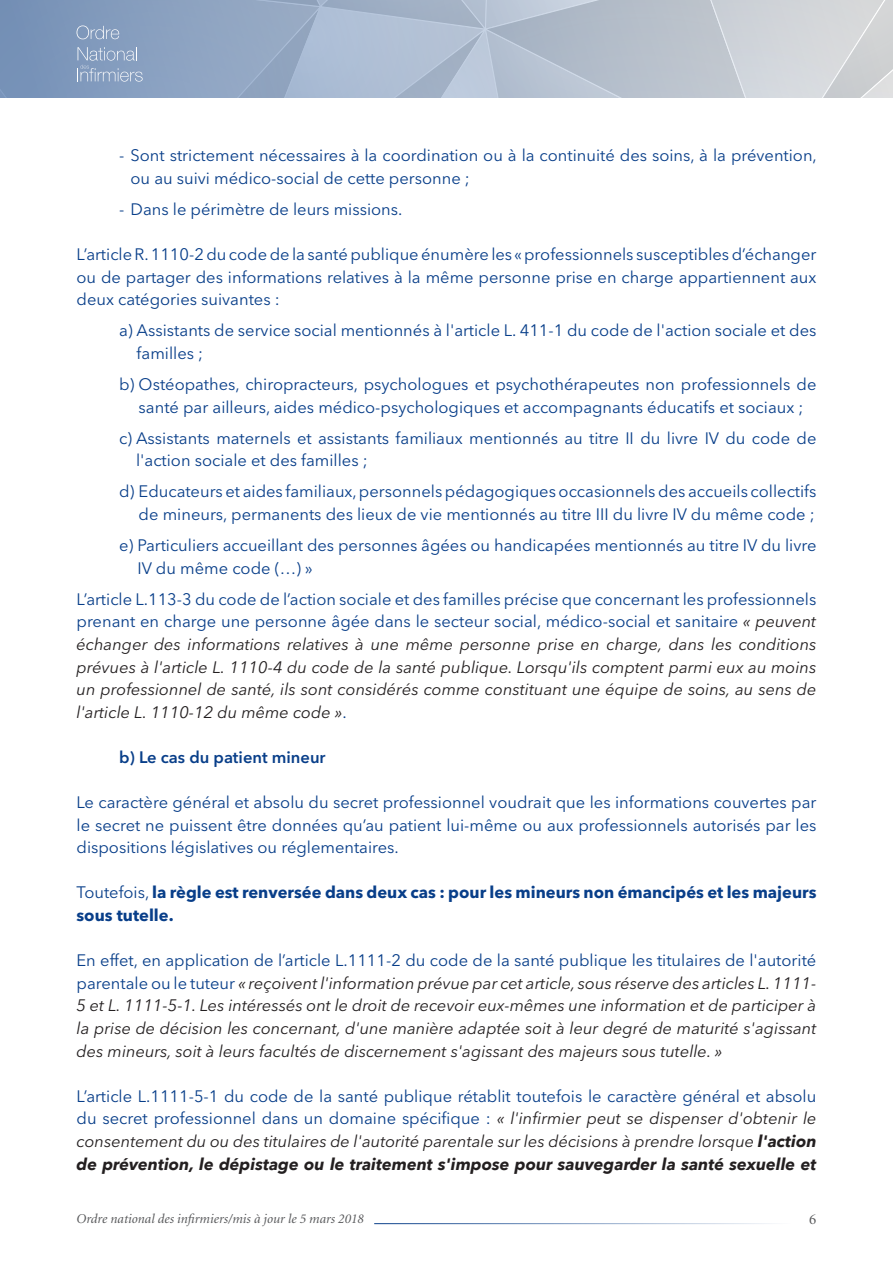
<style>
.page{position:relative;width:893px;height:1263px;background:#fff}
.page>*{position:absolute;margin:0;border:0;box-sizing:border-box;transform-origin:0 0}
.t1{font:16.5px/22.6px "Avenir Next LT Pro";color:#083e89}
.t2{font:italic 16.5px/22.6px "Avenir Next LT Pro";color:#231f20;text-align:justify}
.t3{font:700 16.5px/22.6px "Avenir Next LT Pro";color:#083e89}
.t4{font:italic 700 16.5px "Avenir Next";color:#231f20}
.t5{font:600 16.5px "Avenir Next LT Pro";color:#083e89}
.t6{font:15px "Minion";color:#57585a}
.t7{font:italic 13.5px "Minion";color:#57585a}
.s1{font-style:normal;color:#083e89}
.s2{font-weight:400}
.s3{font-style:italic;color:#231f20}
.s4{font-family:"Avenir Next";font-weight:700;font-style:italic;color:#231f20}
</style>
<div class="page">
<hr style="left:374px;top:1223px;width:417px;height:1px;background:#083e89">
<svg style="left:0;top:0;width:893px;height:98px;background:#aab8cb"></svg>
<p class="t1" style="left:131px;top:144px;width:688px;text-indent:-11px">- Sont strictement nécessaires à la coordination ou à la continuité des soins, à la prévention, ou au suivi médico-social de cette personne ;</p>
<p class="t1" style="left:119px;top:198px;width:285px">- Dans le périmètre de leurs missions.</p>
<p class="t1" style="left:77px;top:243px;width:741px;text-align:justify">L’article R. 1110-2 du code de la santé publique énumère les « professionnels susceptibles d’échanger ou de partager des informations relatives à la même personne prise en charge appartiennent aux deux catégories suivantes :</p>
<p class="t1" style="left:137px;top:319px;width:681px;text-indent:-18px">a) Assistants de service social mentionnés à l'article L. 411-1 du code de l'action sociale et des familles ;</p>
<p class="t1" style="left:119px;top:373px;width:699px;text-align:center">b) Ostéopathes, chiropracteurs, psychologues et psychothérapeutes non professionnels de santé par ailleurs, aides médico-psychologiques et accompagnants éducatifs et sociaux ;</p>
<p class="t1" style="left:136px;top:427px;width:682px;text-indent:-17px">c) Assistants maternels et assistants familiaux mentionnés au titre II du livre IV du code de l'action sociale et des familles ;</p>
<p class="t1" style="left:119px;top:480px;width:699px;text-align:right">d) Educateurs et aides familiaux, personnels pédagogiques occasionnels des accueils collectifs de mineurs, permanents des lieux de vie mentionnés au titre III du livre IV du même code ;</p>
<p class="t1" style="left:138px;top:534px;width:680px;text-indent:-19px">e) Particuliers accueillant des personnes âgées ou handicapées mentionnés au titre IV du livre<br>IV du même code (…) »</p>
<p class="t2" style="left:77px;top:588px;width:741px"><span class="s1">L’article L.113-3 du code de l’action sociale et des familles précise que concernant les professionnels prenant en charge une personne âgée dans le secteur social, médico-social et sanitaire</span> « peuvent échanger des informations relatives à une même personne prise en charge, dans les conditions prévues à l'article L. 1110-4 du code de la santé publique. Lorsqu'ils comptent parmi eux au moins un professionnel de santé, ils sont considérés comme constituant une équipe de soins, au sens de l'article L. 1110-12 du même code »<span class="s1">.</span></p>
<p class="t5" style="left:119px;top:747px;width:208px">b) Le cas du patient mineur</p>
<p class="t1" style="left:77px;top:791px;width:741px;text-align:justify">Le caractère général et absolu du secret professionnel voudrait que les informations couvertes par le secret ne puissent être données qu’au patient lui-même ou aux professionnels autorisés par les dispositions législatives ou réglementaires.</p>
<p class="t3" style="left:77px;top:881px;width:741px"><span class="s2">Toutefois,</span> la règle est renversée dans deux cas : pour les mineurs non émancipés et les majeurs sous tutelle.</p>
<p class="t2" style="left:77px;top:949px;width:741px"><span class="s1">En effet, en application de l’article L.1111-2 du code de la santé publique les titulaires de l'autorité parentale ou le tuteur</span> « reçoivent l'information prévue par cet article, sous réserve des articles L. 1111- 5 et L. 1111-5-1. Les intéressés ont le droit de recevoir eux-mêmes une information et de participer à la prise de décision les concernant, d'une manière adaptée soit à leur degré de maturité s'agissant des mineurs, soit à leurs facultés de discernement s'agissant des majeurs sous tutelle. »</p>
<p class="t1" style="left:77px;top:1084px;width:741px;text-align:justify">L’article L.1111-5-1 du code de la santé publique rétablit toutefois le caractère général et absolu du secret professionnel dans un domaine spécifique : <span class="s3">« l'infirmier peut se dispenser d'obtenir le consentement du ou des titulaires de l'autorité parentale sur les décisions à prendre lorsque</span> <span class="s4">l'action</span></p>
<p class="t4" style="left:77px;top:1149px;width:741px">de prévention, le dépistage ou le traitement s'impose pour sauvegarder la santé sexuelle et</p>
<p class="t7" style="left:77px;top:1212px;width:289px">Ordre national des infirmiers/mis à jour le 5 mars 2018</p>
<p class="t6" style="left:809px;top:1212px;width:9px">6</p>
</div>
